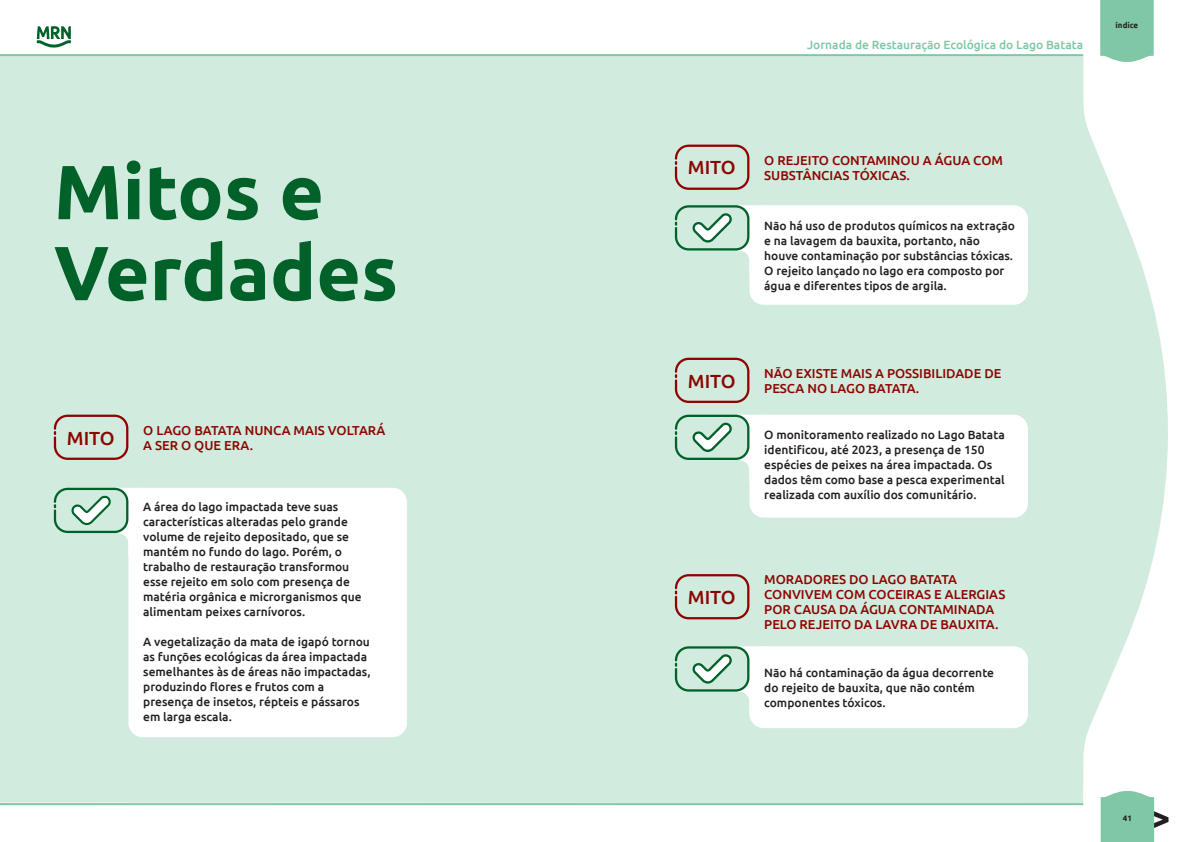
<style>
.page{position:relative;width:1191px;height:842px;background:#fff}
.page>*{position:absolute;margin:0;border:0;box-sizing:border-box;transform-origin:0 0}
.Titulo_1{font:700 76.6px/81px "Ubuntu";color:#006129}
.Texto{font:500 19px "Ubuntu";color:#8c0500}
.Texto-2{font:500 13px/15px "Ubuntu";color:#8c0500}
.Texto-3{font:500 12px/15px "Ubuntu";color:#231f20}
.t1{font:500 12px "Ubuntu";color:#80c7a6}
.t2{font:700 8px "Ubuntu";color:#231f20}
</style>
<div class="page">
<div style="left:0;top:56px;width:1168px;height:747px;background:#d2ebdf"></div>
<div style="left:749px;top:205px;width:279px;height:100px;background:#fff;border-radius:14px"></div>
<div style="left:749px;top:415px;width:279px;height:103px;background:#fff;border-radius:14px"></div>
<div style="left:749px;top:646px;width:279px;height:82px;background:#fff;border-radius:14px"></div>
<div style="left:128px;top:488px;width:279px;height:249px;background:#fff;border-radius:14px"></div>
<svg style="left:54px;top:415px;width:74px;height:45px"></svg>
<svg style="left:675px;top:145px;width:74px;height:45px"></svg>
<svg style="left:675px;top:358px;width:74px;height:45px"></svg>
<svg style="left:675px;top:574px;width:74px;height:45px"></svg>
<svg style="left:675px;top:205px;width:84px;height:69px"></svg>
<svg style="left:675px;top:415px;width:85px;height:69px"></svg>
<svg style="left:675px;top:646px;width:85px;height:69px"></svg>
<svg style="left:54px;top:488px;width:84px;height:69px"></svg>
<div style="left:1100px;top:0;width:53px;height:62px;background:#80c7a6"></div>
<svg style="left:1100px;top:791px;width:68px;height:51px"></svg>
<hr style="left:0;top:54px;width:1083px;height:2px;background:#80c7a6">
<hr style="left:0;top:803px;width:1083px;height:2px;background:#80c7a6">
<svg style="left:37px;top:26px;width:34px;height:22px"></svg>
<p class="Titulo_1" style="left:54px;top:150px;width:346px">Mitos e<br>Verdades</p>
<p class="Texto" style="left:67px;top:426px;width:49px">MITO</p>
<p class="Texto-2" style="left:143px;top:423px;width:244px">O LAGO BATATA NUNCA MAIS VOLTARÁ<br>A SER O QUE ERA.</p>
<p class="Texto-3" style="left:143px;top:499px;width:220px">A área do lago impactada teve suas características alteradas pelo grande volume de rejeito depositado, que se mantém no fundo do lago. Porém, o trabalho de restauração transformou esse rejeito em solo com presença de matéria orgânica e microrganismos que alimentam peixes carnívoros.</p>
<p class="Texto-3" style="left:143px;top:634px;width:228px">A vegetalização da mata de igapó tornou as funções ecológicas da área impactada</p>
<p class="Texto-3" style="left:143px;top:664px;width:229px">semelhantes às de áreas não impactadas, produzindo flores e frutos com a</p>
<p class="Texto-3" style="left:143px;top:694px;width:218px">presença de insetos, répteis e pássaros em larga escala.</p>
<p class="t1" style="left:807px;top:37px;width:278px">Jornada de Restauração Ecológica do Lago Batata</p>
<p class="t2" style="left:1115px;top:21px;width:24px">índice</p>
<p class="Texto" style="left:688px;top:156px;width:49px">MITO</p>
<p class="Texto" style="left:688px;top:369px;width:49px">MITO</p>
<p class="Texto-2" style="left:764px;top:153px;width:240px">O REJEITO CONTAMINOU A ÁGUA COM<br>SUBSTÂNCIAS TÓXICAS.</p>
<p class="Texto-3" style="left:764px;top:217px;width:252px">Não há uso de produtos químicos na extração e na lavagem da bauxita, portanto, não houve contaminação por substâncias tóxicas.<br>O rejeito lançado no lago era composto por água e diferentes tipos de argila.</p>
<p class="Texto-2" style="left:764px;top:366px;width:239px">NÃO EXISTE MAIS A POSSIBILIDADE DE<br>PESCA NO LAGO BATATA.</p>
<p class="Texto-3" style="left:764px;top:427px;width:242px">O monitoramento realizado no Lago Batata identificou, até 2023, a presença de 150 espécies de peixes na área impactada. Os dados têm como base a pesca experimental realizada com auxílio dos comunitário.</p>
<p class="Texto" style="left:688px;top:585px;width:49px">MITO</p>
<p class="Texto-2" style="left:764px;top:572px;width:243px">MORADORES DO LAGO BATATA<br>CONVIVEM COM COCEIRAS E ALERGIAS<br>POR CAUSA DA ÁGUA CONTAMINADA<br>PELO REJEITO DA LAVRA DE BAUXITA.</p>
<p class="Texto-3" style="left:764px;top:665px;width:231px">Não há contaminação da água decorrente do rejeito de bauxita, que não contém componentes tóxicos.</p>
<p class="t2" style="left:1122px;top:813px;width:11px">41</p>
</div>
